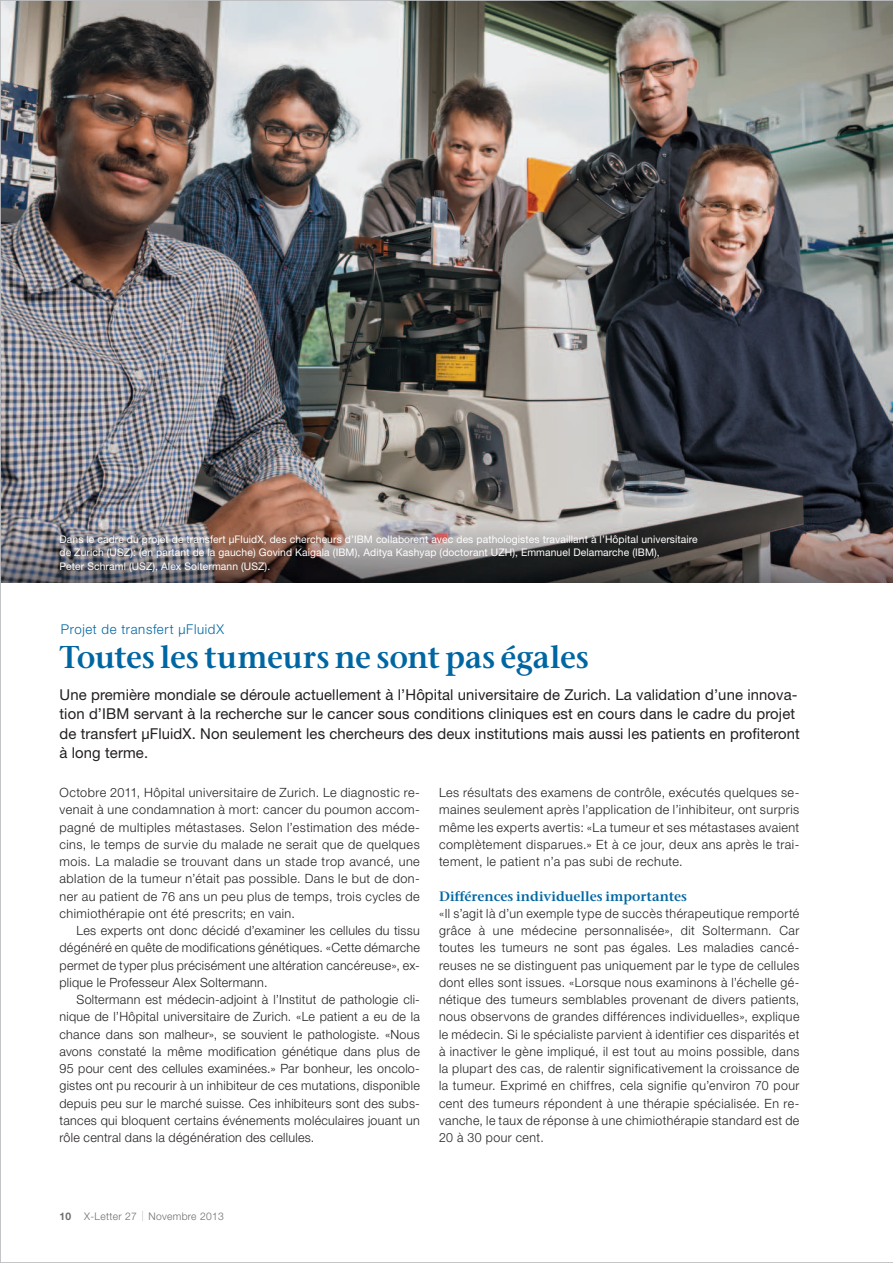
<style>
.page{position:relative;width:893px;height:1263px;background:#fff}
.page>*{position:absolute;margin:0;border:0;box-sizing:border-box;transform-origin:0 0}
.t1{font:600 31.5px "Stone Ser ITC Std";letter-spacing:-.01em;color:#0066a2}
.t2{font:15px/19.5px "Helvetica Neue LT Std";letter-spacing:.01em;color:#231f20}
.t3{font:600 13.5px "Stone Ser ITC Std";color:#0066a2}
.t4{font:300 13.5px "Helvetica Neue LT Std";letter-spacing:.05em;color:#0066a2}
.t5{font:300 12.75px/17.2px "Helvetica Neue LT Std";letter-spacing:.03em;color:#231f20;text-align:justify}
.t6{font:10.5px/13.5px "Helvetica Neue LT Std";letter-spacing:.01em;color:#fff}
.t7{font:300 10.5px "Helvetica Neue LT Std";letter-spacing:.03em;color:#6c6d70}
.s1{font-weight:700}
.s2{color:#87898c}
</style>
<div class="page">
<img style="left:0;top:0;width:893px;height:1263px">
<p class="t6" style="left:60px;top:532px;width:640px">Dans le cadre du projet de transfert μFluidX, des chercheurs d’IBM collaborent avec des pathologistes travaillant à l’Hôpital universitaire de Zurich (USZ): (en partant de la gauche) Govind Kaigala (IBM), Aditya Kashyap (doctorant UZH), Emmanuel Delamarche (IBM),<br>Peter Schraml (USZ), Alex Soltermann (USZ).</p>
<p class="t4" style="left:61px;top:621px;width:165px">Projet de transfert μFluidX</p>
<h1 class="t1" style="left:60px;top:637px;width:531px">Toutes les tumeurs ne sont pas égales</h1>
<p class="t2" style="left:60px;top:685px;width:742px">Une première mondiale se déroule actuellement à l’Hôpital universitaire de Zurich. La validation d’une innova&shy;tion d’IBM servant à la recherche sur le cancer sous conditions cliniques est en cours dans le cadre du projet de transfert μFluidX. Non seulement les chercheurs des deux institutions mais aussi les patients en profiteront à long terme.</p>
<p class="t5" style="left:60px;top:783px;width:362px">Octobre 2011, Hôpital universitaire de Zurich. Le diagnostic re&shy;venait à une condamnation à mort: cancer du poumon accom&shy;pagné de multiples métastases. Selon l’estimation des méde&shy;cins, le temps de survie du malade ne serait que de quelques mois. La maladie se trouvant dans un stade trop avancé, une ablation de la tumeur n’était pas possible. Dans le but de don&shy;ner au patient de 76 ans un peu plus de temps, trois cycles de chimiothérapie ont été prescrits; en vain.</p>
<p class="t5" style="left:60px;top:921px;width:362px;text-indent:17px">Les experts ont donc décidé d’examiner les cellules du tissu dégénéré en quête de modifications génétiques. «Cette démarche permet de typer plus précisément une altération cancéreuse», ex&shy;plique le Professeur Alex Soltermann.</p>
<p class="t5" style="left:60px;top:990px;width:362px;text-indent:17px">Soltermann est médecin-adjoint à l’Institut de pathologie cli&shy;nique de l’Hôpital universitaire de Zurich. «Le patient a eu de la chance dans son malheur», se souvient le pathologiste. «Nous avons constaté la même modification génétique dans plus de 95 pour cent des cellules examinées.» Par bonheur, les oncolo&shy;gistes ont pu recourir à un inhibiteur de ces mutations, disponible depuis peu sur le marché suisse. Ces inhibiteurs sont des subs&shy;tances qui bloquent certains événements moléculaires jouant un rôle central dans la dégénération des cellules.</p>
<p class="t5" style="left:439px;top:783px;width:362px">Les résultats des examens de contrôle, exécutés quelques se&shy;maines seulement après l’application de l’inhibiteur, ont surpris même les experts avertis: «La tumeur et ses métastases avaient complètement disparues.» Et à ce jour, deux ans après le trai&shy;tement, le patient n’a pas subi de rechute.</p>
<p class="t3" style="left:439px;top:887px;width:249px">Différences individuelles importantes</p>
<p class="t5" style="left:439px;top:904px;width:362px">«Il s’agit là d’un exemple type de succès thérapeutique remporté grâce à une médecine personnalisée», dit Soltermann. Car toutes les tumeurs ne sont pas égales. Les maladies cancé&shy;reuses ne se distinguent pas uniquement par le type de cellules dont elles sont issues. «Lorsque nous examinons à l’échelle gé&shy;nétique des tumeurs semblables provenant de divers patients, nous observons de grandes différences individuelles», explique le médecin. Si le spécialiste parvient à identifier ces disparités et à inactiver le gène impliqué, il est tout au moins possible, dans la plupart des cas, de ralentir significativement la croissance de la tumeur. Exprimé en chiffres, cela signifie qu’environ 70 pour cent des tumeurs répondent à une thérapie spécialisée. En re&shy;vanche, le taux de réponse à une chimiothérapie standard est de 20 à 30 pour cent.</p>
<p class="t7" style="left:60px;top:1209px;width:166px"><span class="s1">10</span> X-Letter 27 <span class="s2">|</span> Novembre 2013</p>
</div>
